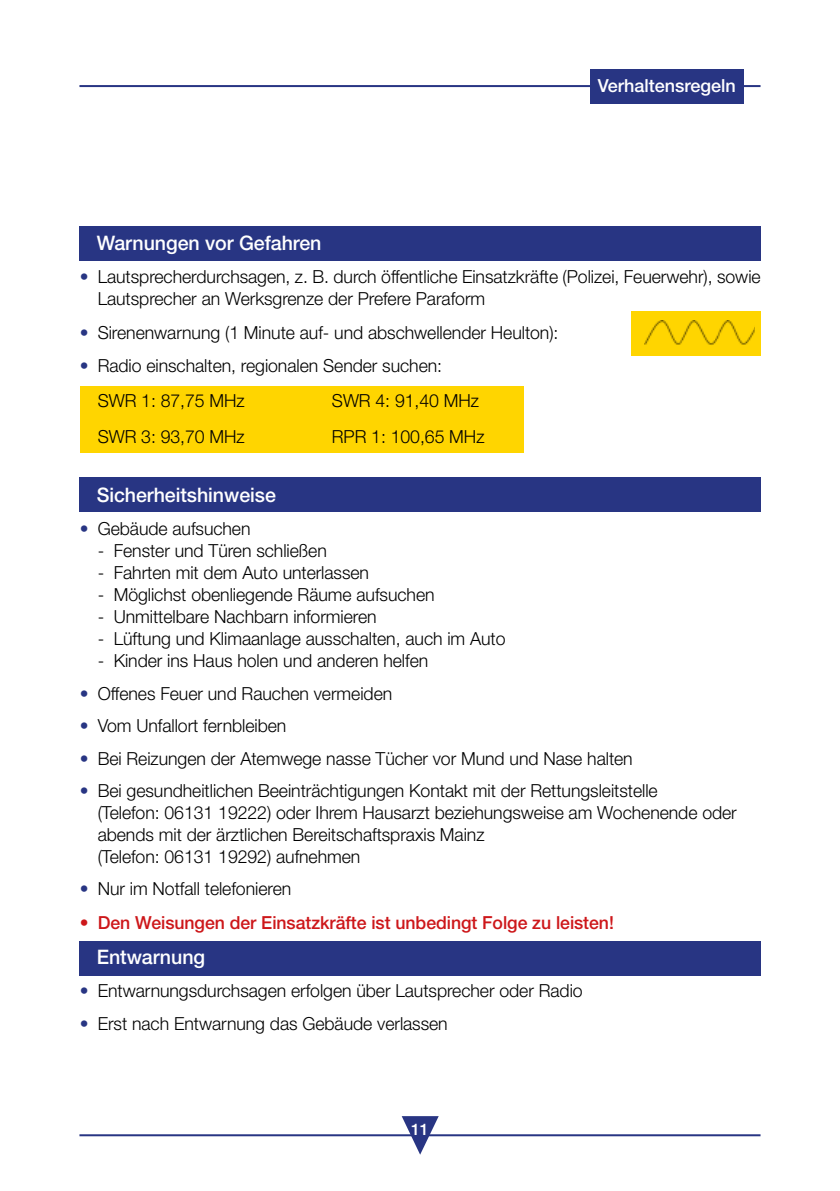
<style>
.page{position:relative;width:840px;height:1191px;background:#fff}
.page>*{position:absolute;margin:0;border:0;box-sizing:border-box;transform-origin:0 0}
.t1{font:500 20px "Helvetica Neue LT";letter-spacing:-.005em;color:#fff}
.t2{font:300 18px/22px "Helvetica Neue LT";letter-spacing:-.005em;color:#000}
.t3{font:500 18px "Helvetica Neue LT";letter-spacing:-.005em;color:#cd171a}
.t4{font:500 18px "Helvetica Neue LT";color:#fff}
.t5{font:500 16px "Helvetica Neue LT";color:#fff}
.s1{color:#283583}
.s2{font-weight:300}
</style>
<div class="page">
<hr style="left:79px;top:1134px;width:681px;height:2px;background:#283583">
<svg style="left:401px;top:1116px;width:37px;height:38px"></svg>
<hr style="left:79px;top:85px;width:681px;height:2px;background:#283583">
<div style="left:590px;top:69px;width:153px;height:34px;background:#283583"></div>
<div style="left:80px;top:386px;width:443px;height:66px;background:#ffd500"></div>
<div style="left:80px;top:227px;width:680px;height:34px;background:#283583"></div>
<div style="left:80px;top:478px;width:680px;height:34px;background:#283583"></div>
<div style="left:80px;top:941px;width:680px;height:34px;background:#283583"></div>
<div style="left:631px;top:311px;width:129px;height:44px;background:#ffd500"></div>
<img style="left:644px;top:321px;width:110px;height:24px">
<p class="t4" style="left:597px;top:75px;width:140px">Verhaltensregeln</p>
<p class="t1" style="left:97px;top:231px;width:226px">Warnungen vor Gefahren</p>
<p class="t2" style="left:98px;top:266px;width:664px;text-indent:-18px"><span class="s1">•</span> Lautsprecherdurchsagen, z. B. durch öffentliche Einsatzkräfte (Polizei, Feuerwehr), sowie<br>Lautsprecher an Werksgrenze der Prefere Paraform</p>
<p class="t2" style="left:80px;top:321px;width:480px"><span class="s1">•</span> Sirenenwarnung (1 Minute auf- und abschwellender Heulton):</p>
<p class="t2" style="left:98px;top:347px;width:346px;line-height:35.4px;text-indent:-18px"><span class="s1">•</span> Radio einschalten, regionalen Sender suchen:<br>SWR 1: 87,75 MHz</p>
<p class="t2" style="left:332px;top:390px;width:148px">SWR 4: 91,40 MHz</p>
<p class="t2" style="left:98px;top:425px;width:148px">SWR 3: 93,70 MHz</p>
<p class="t2" style="left:332px;top:425px;width:154px">RPR 1: 100,65 MHz</p>
<p class="t1" style="left:97px;top:482px;width:181px">Sicherheitshinweise</p>
<p class="t2" style="left:80px;top:517px;width:172px"><span class="s1">•</span> Gebäude aufsuchen</p>
<p class="t2" style="left:98px;top:539px;width:230px">- Fenster und Türen schließen</p>
<p class="t2" style="left:98px;top:561px;width:273px">- Fahrten mit dem Auto unterlassen</p>
<p class="t2" style="left:98px;top:583px;width:338px">- Möglichst obenliegende Räume aufsuchen</p>
<p class="t2" style="left:98px;top:605px;width:280px">- Unmittelbare Nachbarn informieren</p>
<p class="t2" style="left:98px;top:627px;width:409px">- Lüftung und Klimaanlage ausschalten, auch im Auto</p>
<p class="t2" style="left:98px;top:649px;width:332px">- Kinder ins Haus holen und anderen helfen</p>
<p class="t2" style="left:80px;top:682px;width:314px"><span class="s1">•</span> Offenes Feuer und Rauchen vermeiden</p>
<p class="t2" style="left:80px;top:714px;width:208px"><span class="s1">•</span> Vom Unfallort fernbleiben</p>
<p class="t2" style="left:80px;top:747px;width:554px"><span class="s1">•</span> Bei Reizungen der Atemwege nasse Tücher vor Mund und Nase halten</p>
<p class="t2" style="left:98px;top:779px;width:640px;text-indent:-18px"><span class="s1">•</span> Bei gesundheitlichen Beeinträchtigungen Kontakt mit der Rettungsleitstelle<br>(Telefon: 06131 19222) oder Ihrem Hausarzt beziehungsweise am Wochenende oder abends mit der ärztlichen Bereitschaftspraxis Mainz<br>(Telefon: 06131 19292) aufnehmen</p>
<p class="t2" style="left:80px;top:877px;width:213px"><span class="s1">•</span> Nur im Notfall telefonieren</p>
<p class="t3" style="left:80px;top:912px;width:535px"><span class="s2">•</span> Den Weisungen der Einsatzkräfte ist unbedingt Folge zu leisten!</p>
<p class="t1" style="left:97px;top:944px;width:110px">Entwarnung</p>
<p class="t2" style="left:80px;top:979px;width:504px"><span class="s1">•</span> Entwarnungsdurchsagen erfolgen über Lautsprecher oder Radio</p>
<p class="t2" style="left:80px;top:1012px;width:369px"><span class="s1">•</span> Erst nach Entwarnung das Gebäude verlassen</p>
<p class="t5" style="left:411px;top:1120px;width:19px">11</p>
</div>
